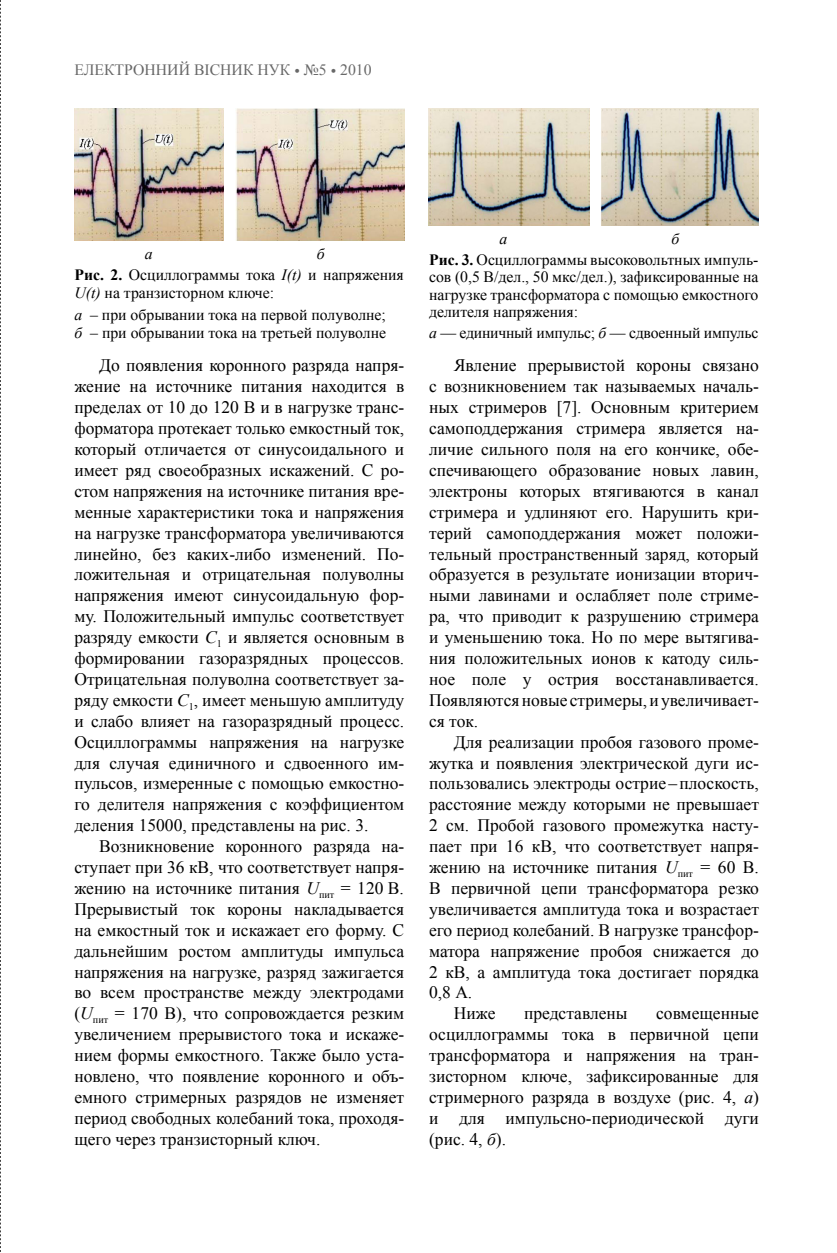
<style>
.page{position:relative;width:837px;height:1253px;background:#fff}
.page>*{position:absolute;margin:0;border:0;box-sizing:border-box;transform-origin:0 0}
.t1{font:17.5px/20.8px "Times New Roman";color:#000;text-align:justify}
.t2{font:15.75px/17.5px "Times New Roman";color:#000}
.t3{font:15.75px "Times New Roman";color:#686868}
.t4{font:italic 15.75px "Times New Roman";color:#000}
.s1{font-weight:700}
.s2{font-style:italic}
</style>
<div class="page">
<img style="left:74px;top:108px;width:149px;height:133px">
<img style="left:236px;top:108px;width:168px;height:133px">
<img style="left:428px;top:108px;width:162px;height:117px">
<img style="left:601px;top:108px;width:158px;height:117px">
<p class="t3" style="left:74px;top:59px;width:299px">ЕЛЕКТРОННИЙ ВІСНИК НУК • №5 • 2010</p>
<p class="t4" style="left:145px;top:243px;width:9px">а</p>
<p class="t4" style="left:317px;top:243px;width:9px">б</p>
<p class="t2" style="left:74px;top:266px;width:331px"><span class="s1">Рис. 2.</span> Осциллограммы тока <span class="s2">I(t)</span> и напряжения<br><span class="s2">U(t)</span> на транзисторном ключе:</p>
<p class="t2" style="left:74px;top:306px;width:313px"><span class="s2">а</span> – при обрывании тока на первой полуволне; <span class="s2">б</span> – при обрывании тока на третьей полуволне</p>
<p class="t1" style="left:74px;top:355px;width:331px;text-indent:25px">До появления коронного разряда напря&shy;жение на источнике питания находится в пределах от 10 до 120 В и в нагрузке транс&shy;форматора протекает только емкостный ток, который отличается от синусоидального и имеет ряд своеобразных искажений. С ро&shy;стом напряжения на источнике питания вре&shy;менные характеристики тока и напряжения на нагрузке трансформатора увеличиваются линейно, без каких-либо изменений. По&shy;ложительная и отрицательная полуволны напряжения имеют синусоидальную фор&shy;му. Положительный импульс соответствует разряду емкости <span class="s2">С</span><sub>1</sub> и является основным в формировании газоразрядных процессов.<br>Отрицательная полуволна соответствует за&shy;ряду емкости <span class="s2">С</span><sub>1</sub>, имеет меньшую амплитуду и слабо влияет на газоразрядный процесс.<br>Осциллограммы напряжения на нагрузке для случая единичного и сдвоенного им&shy;пульсов, измеренные с помощью емкостно&shy;го делителя напряжения с коэффициентом деления 15000, представлены на рис. 3.</p>
<p class="t1" style="left:74px;top:835px;width:331px;text-indent:25px">Возникновение коронного разряда на&shy;ступает при 36 кВ, что соответствует напря&shy;жению на источнике питания <span class="s2">U</span><sub>пит</sub> = 120 В.<br>Прерывистый ток короны накладывается на емкостный ток и искажает его форму. С дальнейшим ростом амплитуды импульса напряжения на нагрузке, разряд зажигается во всем пространстве между электродами (<span class="s2">U</span><sub>пит</sub> = 170 В), что сопровождается резким увеличением прерывистого тока и искаже&shy;нием формы емкостного. Также было уста&shy;новлено, что появление коронного и объ&shy;емного стримерных разрядов не изменяет период свободных колебаний тока, проходя&shy;щего через транзисторный ключ.</p>
<p class="t4" style="left:500px;top:228px;width:9px">а</p>
<p class="t4" style="left:672px;top:228px;width:9px">б</p>
<p class="t2" style="left:429px;top:251px;width:331px;text-align:justify"><span class="s1">Рис. 3.</span> Осциллограммы высоковольтных импуль&shy;сов (0,5 В/дел., 50 мкс/дел.), зафиксированные на нагрузке трансформатора с помощью емкостного делителя напряжения:</p>
<p class="t2" style="left:429px;top:323px;width:331px"><span class="s2">a</span> — единичный импульс; <span class="s2">б</span> — сдвоенный импульс</p>
<p class="t1" style="left:429px;top:355px;width:331px;text-indent:25px">Явление прерывистой короны связано с возникновением так называемых началь&shy;ных стримеров [7]. Основным критерием самоподдержания стримера является на&shy;личие сильного поля на его кончике, обе&shy;спечивающего образование новых лавин, электроны которых втягиваются в канал стримера и удлиняют его. Нарушить кри&shy;терий самоподдержания может положи&shy;тельный пространственный заряд, который образуется в результате ионизации вторич&shy;ными лавинами и ослабляет поле стриме&shy;ра, что приводит к разрушению стримера и уменьшению тока. Но по мере вытягива&shy;ния положительных ионов к катоду силь&shy;ное поле у острия восстанавливается.<br>Появляются новые стримеры, и увеличивает&shy;ся ток.</p>
<p class="t1" style="left:454px;top:731px;width:307px">Для реализации пробоя газового проме-</p>
<p class="t1" style="left:429px;top:752px;width:331px">жутка и появления электрической дуги ис-</p>
<p class="t1" style="left:429px;top:773px;width:331px">пользовались электроды острие – плоскость,</p>
<p class="t1" style="left:429px;top:794px;width:331px">расстояние между которыми не превышает</p>
<p class="t1" style="left:429px;top:815px;width:331px">2 см. Пробой газового промежутка насту-</p>
<p class="t1" style="left:429px;top:835px;width:331px">пает при 16 кВ, что соответствует напря-</p>
<p class="t1" style="left:429px;top:856px;width:331px">жению на источнике питания <span class="s2">U</span><sub>пит</sub> = 60 В.</p>
<p class="t1" style="left:429px;top:877px;width:331px">В первичной цепи трансформатора резко</p>
<p class="t1" style="left:429px;top:898px;width:331px">увеличивается амплитуда тока и возрастает</p>
<p class="t1" style="left:429px;top:919px;width:331px">его период колебаний. В нагрузке трансфор-</p>
<p class="t1" style="left:429px;top:940px;width:331px">матора напряжение пробоя снижается до</p>
<p class="t1" style="left:429px;top:961px;width:331px">2 кВ, а амплитуда тока достигает порядка</p>
<p class="t1" style="left:429px;top:982px;width:45px">0,8 А.</p>
<p class="t1" style="left:454px;top:1003px;width:43px">Ниже</p>
<p class="t1" style="left:524px;top:1003px;width:105px">представлены</p>
<p class="t1" style="left:429px;top:1003px;width:331px;text-indent:227px">совмещенные осциллограммы тока в первичной цепи трансформатора и напряжения на тран&shy;зисторном ключе, зафиксированные для стримерного разряда в воздухе (рис. 4, <span class="s2">а</span>) и для импульсно-периодической дуги (рис. 4, <span class="s2">б</span>).</p>
</div>
